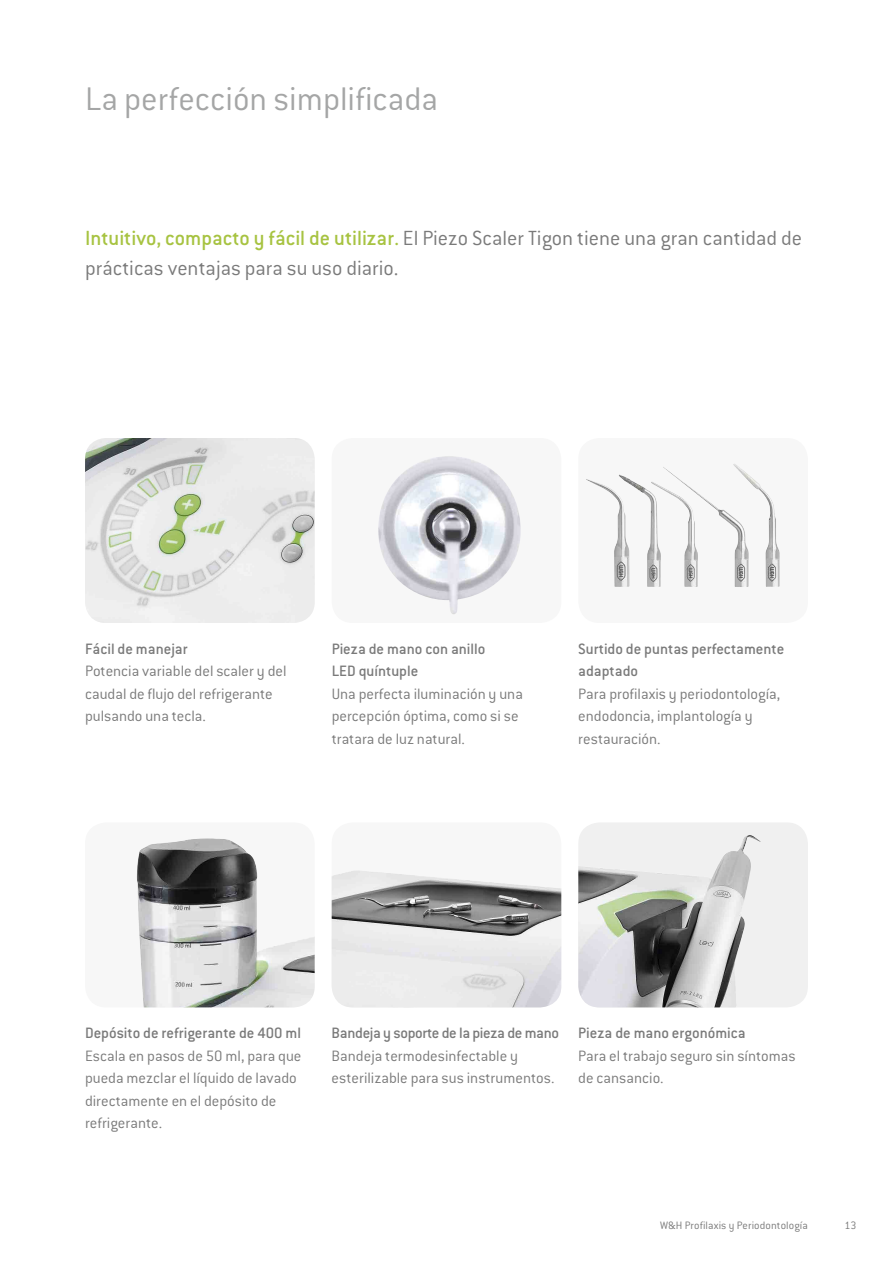
<style>
.page{position:relative;width:893px;height:1263px;background:#fff}
.page>*{position:absolute;margin:0;border:0;box-sizing:border-box;transform-origin:0 0}
.t1{font:300 36px "Conduit ITC Pro";color:#a5a6a6}
.t2{font:300 22.5px/30px "Conduit ITC Pro";color:#7a7a7a}
.t3{font:300 16.5px/22.5px "Conduit ITC Pro";color:#7a7a7a}
.t4{font:500 16.5px/22.5px "Conduit ITC Pro";color:#7a7a7a}
.t5{font:500 16.5px "Conduit ITC Pro";letter-spacing:-.02em;color:#7a7a7a}
.t6{font:300 11.85px "Conduit ITC Pro";letter-spacing:.01em;color:#7a7a7a}
.s1{font-weight:500;color:#a7c341}
</style>
<div class="page">
<img style="left:85px;top:438px;width:230px;height:185px">
<div style="left:85px;top:822px;width:230px;height:185px;background:#f7f7f7;border-radius:21px"></div>
<img style="left:137px;top:838px;width:178px;height:169px">
<div style="left:332px;top:822px;width:229px;height:185px;background:#f7f7f7;border-radius:21px"></div>
<img style="left:332px;top:871px;width:229px;height:136px">
<div style="left:578px;top:822px;width:230px;height:185px;background:#f0f0f0;border-radius:21px"></div>
<img style="left:578px;top:835px;width:183px;height:172px">
<div style="left:578px;top:438px;width:230px;height:185px;background:#f7f7f7;border-radius:21px"></div>
<img style="left:586px;top:479px;width:33px;height:108px">
<img style="left:663px;top:467px;width:70px;height:120px">
<img style="left:733px;top:464px;width:47px;height:123px">
<img style="left:619px;top:475px;width:42px;height:112px">
<div style="left:332px;top:438px;width:229px;height:185px;background:#f7f7f7;border-radius:21px"></div>
<img style="left:378px;top:456px;width:143px;height:158px">
<h1 class="t1" style="left:85px;top:80px;width:355px">La perfección simplificada</h1>
<h2 class="t2" style="left:85px;top:224px;width:719px"><span class="s1">Intuitivo, compacto y fácil de utilizar.</span> El Piezo Scaler Tigon tiene una gran cantidad de prácticas ventajas para su uso diario.</h2>
<p class="t4" style="left:85px;top:637px;width:104px">Fácil de manejar</p>
<p class="t3" style="left:85px;top:660px;width:203px">Potencia variable del scaler y del caudal de flujo del refrigerante pulsando una tecla.</p>
<p class="t4" style="left:332px;top:637px;width:155px">Pieza de mano con anillo<br>LED quíntuple</p>
<p class="t3" style="left:332px;top:682px;width:193px">Una perfecta iluminación y una percepción óptima, como si se tratara de luz natural.</p>
<p class="t4" style="left:578px;top:637px;width:208px">Surtido de puntas perfectamente adaptado</p>
<p class="t3" style="left:578px;top:682px;width:203px">Para profilaxis y periodontología, endodoncia, implantología y restauración.</p>
<p class="t4" style="left:85px;top:1022px;width:218px">Depósito de refrigerante de 400 ml</p>
<p class="t3" style="left:85px;top:1044px;width:218px">Escala en pasos de 50 ml, para que pueda mezclar el líquido de lavado directamente en el depósito de refrigerante.</p>
<p class="t5" style="left:332px;top:1024px;width:229px">Bandeja y soporte de la pieza de mano</p>
<p class="t3" style="left:332px;top:1044px;width:224px">Bandeja termodesinfectable y esterilizable para sus instrumentos.</p>
<p class="t4" style="left:578px;top:1022px;width:169px">Pieza de mano ergonómica</p>
<p class="t3" style="left:578px;top:1044px;width:219px">Para el trabajo seguro sin síntomas de cansancio.</p>
<p class="t6" style="left:660px;top:1218px;width:149px">W&amp;H Profilaxis y Periodontología</p>
<p class="t6" style="left:844px;top:1218px;width:14px">13</p>
</div>
